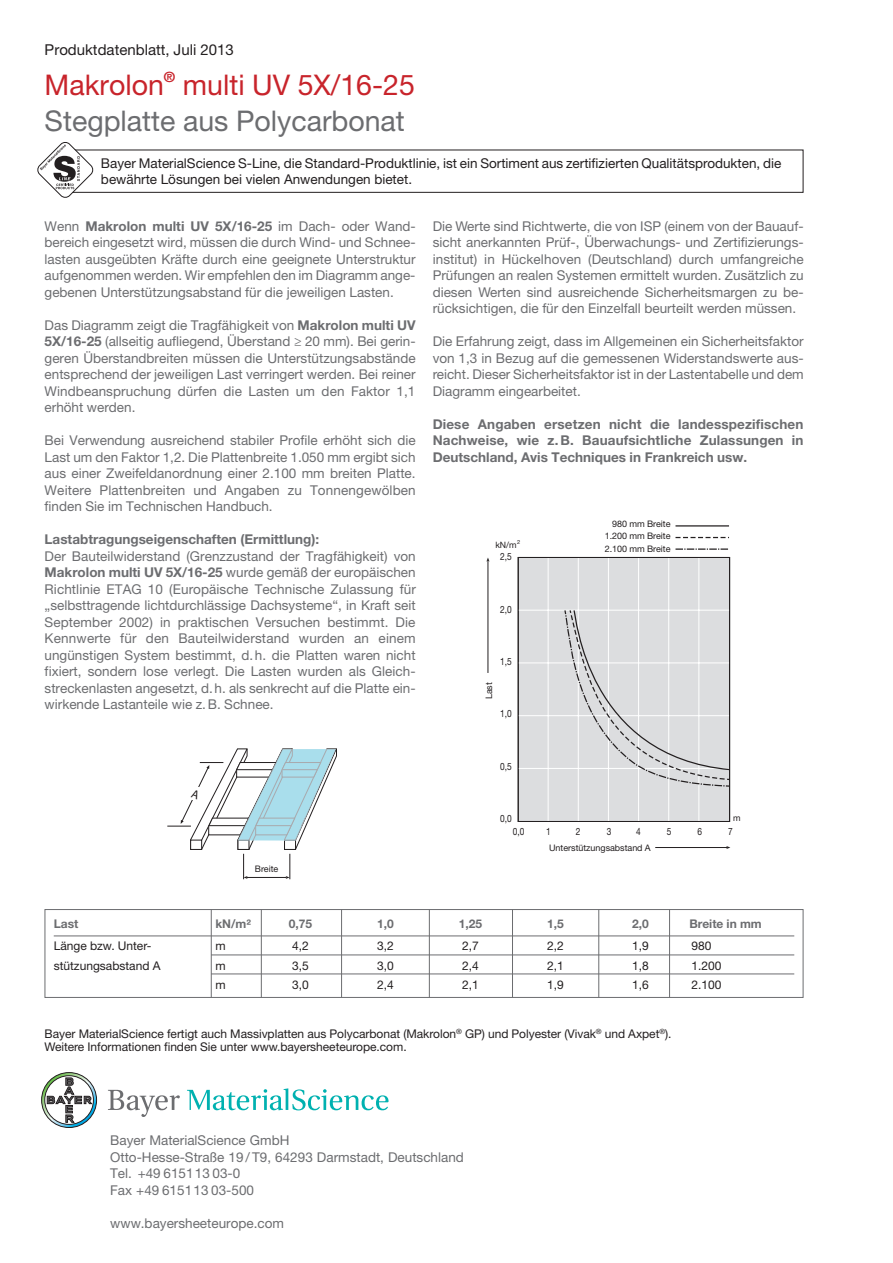
<style>
.page{position:relative;width:893px;height:1263px;background:#fff}
.page>*{position:absolute;margin:0;border:0;box-sizing:border-box;transform-origin:0 0}
.t1{font:28.5px "Helvetica Neue LT Std";color:#6c6d70}
.t2{font:28.5px "Helvetica Neue LT Std";color:#c8242b}
.t3{font:15px "Helvetica Neue LT Std";color:#231f20}
.t4{font:700 14.25px "Helvetica Neue LT Std";color:#c8242b}
.t5{font:13.5px/16.5px "Helvetica Neue LT Std";color:#6c6d70;text-align:justify}
.t6{font:700 13.5px/16.5px "Helvetica Neue LT Std";color:#6c6d70;text-align:justify}
.t7{font:13.5px/16.5px "Helvetica Neue LT Std";color:#231f20}
.t8{font:12px/13.5px "Helvetica Neue LT Std";letter-spacing:-.005em;color:#231f20}
.t9{font:700 12px "Helvetica Neue LT Std";color:#6c6d70}
.t10{font:10.05px "Helvetica Neue LT Std";color:#231f20;scale:.83 1}
.t11{font:9px/12.5px "Helvetica Neue LT Std";letter-spacing:-.005em;color:#231f20;text-align:justify}
.t12{font:8.7px "Helvetica Neue LT Std";color:#231f20}
.s1{font-weight:700}
</style>
<div class="page">
<svg style="left:41px;top:1072px;width:56px;height:56px"></svg>
<svg style="left:187px;top:1088px;width:202px;height:22px"></svg>
<svg style="left:108px;top:1090px;width:72px;height:27px"></svg>
<div style="left:65px;top:150px;width:738px;height:43px;border:1px solid #231f20"></div>
<svg style="left:37px;top:142px;width:58px;height:56px"></svg>
<hr style="left:54px;top:936px;width:740px;height:1px;background:#6c6d70">
<hr style="left:211px;top:955px;width:583px;height:1px;background:#6c6d70">
<hr style="left:211px;top:974px;width:583px;height:1px;background:#6c6d70">
<div style="left:45px;top:909px;width:758px;height:89px;border:1px solid #6c6d70"></div>
<hr style="left:512px;top:909px;width:1px;height:88px;background:#6c6d70">
<hr style="left:429px;top:909px;width:1px;height:88px;background:#6c6d70">
<hr style="left:341px;top:909px;width:1px;height:88px;background:#6c6d70">
<hr style="left:261px;top:909px;width:1px;height:88px;background:#6c6d70">
<hr style="left:211px;top:909px;width:1px;height:88px;background:#6c6d70">
<hr style="left:598px;top:909px;width:1px;height:88px;background:#6c6d70">
<hr style="left:669px;top:909px;width:1px;height:88px;background:#6c6d70">
<hr style="left:488px;top:561px;width:1px;height:112px;background:#231f20">
<hr style="left:655px;top:847px;width:72px;height:1px;background:#231f20">
<div style="left:518px;top:557px;width:212px;height:265px;background:#dcdddf"></div>
<hr style="left:518px;top:610px;width:212px;height:1px;background:#fff">
<hr style="left:699px;top:557px;width:1px;height:264px;background:#fff">
<hr style="left:668px;top:557px;width:1px;height:264px;background:#fff">
<hr style="left:638px;top:557px;width:1px;height:264px;background:#fff">
<hr style="left:578px;top:557px;width:1px;height:264px;background:#fff">
<hr style="left:548px;top:557px;width:1px;height:264px;background:#fff">
<hr style="left:518px;top:768px;width:211px;height:1px;background:#fff">
<hr style="left:518px;top:715px;width:211px;height:1px;background:#fff">
<hr style="left:518px;top:663px;width:211px;height:1px;background:#fff">
<hr style="left:608px;top:557px;width:1px;height:264px;background:#fff">
<svg style="left:675px;top:537px;width:54px;height:1px"></svg>
<hr style="left:675px;top:525px;width:54px;height:1px;background:#231f20">
<div style="left:518px;top:557px;width:212px;height:265px;border:1px solid #231f20"></div>
<svg style="left:675px;top:548px;width:53px;height:2px"></svg>
<svg style="left:563px;top:609px;width:168px;height:178px"></svg>
<svg style="left:167px;top:748px;width:170px;height:131px"></svg>
<p class="t3" style="left:45px;top:41px;width:191px">Produktdatenblatt, Juli 2013</p>
<h1 class="t2" style="left:45px;top:68px;width:121px">Makrolon</h1>
<p class="t4" style="left:164px;top:68px;width:13px">®</p>
<h1 class="t2" style="left:183px;top:68px;width:234px">multi UV 5X/16-25</h1>
<h1 class="t1" style="left:45px;top:104px;width:362px">Stegplatte aus Polycarbonat</h1>
<p class="t7" style="left:101px;top:155px;width:682px">Bayer MaterialScience S-Line, die Standard-Produktlinie, ist ein Sortiment aus zertifizierten Qualitätsprodukten, die bewährte Lösungen bei vielen Anwendungen bietet.</p>
<p class="t5" style="left:45px;top:218px;width:373px">Wenn <span class="s1">Makrolon multi UV 5X/16-25</span> im Dach- oder Wand&shy;bereich eingesetzt wird, müssen die durch Wind- und Schnee&shy;lasten ausgeübten Kräfte durch eine geeignete Unterstruktur aufgenommen werden. Wir empfehlen den im Diagramm ange&shy;gebenen Unterstützungsabstand für die jeweiligen Lasten.</p>
<p class="t5" style="left:45px;top:316px;width:373px">Das Diagramm zeigt die Tragfähigkeit von <span class="s1">Makrolon multi UV 5X/16-25</span> (allseitig aufliegend, Überstand ≥ 20 mm). Bei gerin&shy;geren Überstandbreiten müssen die Unterstützungsabstände entsprechend der jeweiligen Last verringert werden. Bei reiner Windbeanspruchung dürfen die Lasten um den Faktor 1,1 erhöht werden.</p>
<p class="t5" style="left:45px;top:432px;width:373px">Bei Verwendung ausreichend stabiler Profile erhöht sich die Last um den Faktor 1,2. Die Plattenbreite 1.050 mm ergibt sich aus einer Zweifeldanordnung einer 2.100 mm breiten Platte.<br>Weitere Plattenbreiten und Angaben zu Tonnengewölben finden Sie im Technischen Handbuch.</p>
<p class="t6" style="left:45px;top:531px;width:276px">Lastabtragungseigenschaften (Ermittlung):</p>
<p class="t5" style="left:45px;top:547px;width:373px">Der Bauteilwiderstand (Grenzzustand der Tragfähigkeit) von <span class="s1">Makrolon multi UV 5X/16-25</span> wurde gemäß der europäischen Richtlinie ETAG 10 (Europäische Technische Zulassung für „selbsttragende lichtdurchlässige Dachsysteme“, in Kraft seit September 2002) in praktischen Versuchen bestimmt. Die Kennwerte für den Bauteilwiderstand wurden an einem ungünstigen System bestimmt, d.h. die Platten waren nicht fixiert, sondern lose verlegt. Die Lasten wurden als Gleich&shy;streckenlasten angesetzt, d.h. als senkrecht auf die Platte ein&shy;wirkende Lastanteile wie z.B. Schnee.</p>
<p class="t5" style="left:433px;top:217px;width:373px">Die Werte sind Richtwerte, die von ISP (einem von der Bauauf&shy;sicht anerkannten Prüf-, Überwachungs- und Zertifizierungs&shy;institut) in Hückelhoven (Deutschland) durch umfangreiche Prüfungen an realen Systemen ermittelt wurden. Zusätzlich zu diesen Werten sind ausreichende Sicherheitsmargen zu be&shy;rücksichtigen, die für den Einzelfall beurteilt werden müssen.</p>
<p class="t5" style="left:433px;top:333px;width:373px">Die Erfahrung zeigt, dass im Allgemeinen ein Sicherheitsfaktor von 1,3 in Bezug auf die gemessenen Widerstandswerte aus&shy;reicht. Dieser Sicherheitsfaktor ist in der Lastentabelle und dem Diagramm eingearbeitet.</p>
<p class="t6" style="left:433px;top:415px;width:372px">Diese Angaben ersetzen nicht die landesspezifischen Nachweise, wie z. B. Bauaufsichtliche Zulassungen in Deutschland, Avis Techniques in Frankreich usw.</p>
<p class="t12" style="left:495px;top:540px;width:26px">kN/m<sup>2</sup></p>
<p class="t10" style="left:500px;top:551px;width:15px">2,5</p>
<p class="t10" style="left:500px;top:603px;width:15px">2,0</p>
<p class="t11" style="left:483px;top:699px;width:19px;rotate:-90deg">Last</p>
<p class="t10" style="left:500px;top:655px;width:15px">1,5</p>
<p class="t10" style="left:500px;top:708px;width:15px">1,0</p>
<p class="t11" style="left:605px;top:517px;width:67px;text-indent:7px">980 mm Breite 1.200 mm Breite 2.100 mm Breite</p>
<p class="t11" style="left:255px;top:862px;width:25px">Breite</p>
<p class="t10" style="left:500px;top:760px;width:15px">0,5</p>
<p class="t10" style="left:500px;top:812px;width:15px">0,0</p>
<p class="t12" style="left:733px;top:813px;width:9px">m</p>
<p class="t10" style="left:513px;top:825px;width:15px">0,0</p>
<p class="t10" style="left:546px;top:825px;width:7px">1</p>
<p class="t10" style="left:576px;top:825px;width:7px">2</p>
<p class="t10" style="left:636px;top:825px;width:7px">4</p>
<p class="t10" style="left:667px;top:825px;width:7px">5</p>
<p class="t10" style="left:698px;top:825px;width:7px">6</p>
<p class="t10" style="left:728px;top:825px;width:7px">7</p>
<p class="t10" style="left:607px;top:825px;width:7px">3</p>
<p class="t11" style="left:549px;top:841px;width:103px">Unterstützungsabstand A</p>
<p class="t9" style="left:54px;top:917px;width:26px">Last</p>
<p class="t9" style="left:215px;top:917px;width:37px">kN/m²</p>
<p class="t9" style="left:289px;top:917px;width:25px">0,75</p>
<p class="t9" style="left:377px;top:917px;width:18px">1,0</p>
<p class="t9" style="left:459px;top:917px;width:25px">1,25</p>
<p class="t9" style="left:547px;top:917px;width:18px">1,5</p>
<p class="t9" style="left:632px;top:917px;width:18px">2,0</p>
<p class="t9" style="left:689px;top:917px;width:74px">Breite in mm</p>
<p class="t8" style="left:54px;top:939px;width:99px">Länge bzw. Unter-</p>
<p class="t8" style="left:215px;top:939px;width:12px">m</p>
<p class="t8" style="left:292px;top:939px;width:18px">4,2</p>
<p class="t8" style="left:377px;top:939px;width:18px">3,2</p>
<p class="t8" style="left:462px;top:939px;width:18px">2,7</p>
<p class="t8" style="left:547px;top:939px;width:18px">2,2</p>
<p class="t8" style="left:632px;top:939px;width:18px">1,9</p>
<p class="t8" style="left:692px;top:939px;width:22px">980</p>
<p class="t8" style="left:54px;top:958px;width:108px">stützungsabstand A</p>
<p class="t8" style="left:215px;top:958px;width:12px">m</p>
<p class="t8" style="left:292px;top:958px;width:18px">3,5</p>
<p class="t8" style="left:377px;top:958px;width:18px">3,0</p>
<p class="t8" style="left:462px;top:958px;width:18px">2,4</p>
<p class="t8" style="left:547px;top:958px;width:18px">2,1</p>
<p class="t8" style="left:632px;top:958px;width:18px">1,8</p>
<p class="t8" style="left:692px;top:958px;width:32px">1.200</p>
<p class="t8" style="left:215px;top:977px;width:12px">m</p>
<p class="t8" style="left:292px;top:977px;width:18px">3,0</p>
<p class="t8" style="left:377px;top:977px;width:18px">2,4</p>
<p class="t8" style="left:462px;top:977px;width:18px">2,1</p>
<p class="t8" style="left:547px;top:977px;width:18px">1,9</p>
<p class="t8" style="left:632px;top:977px;width:18px">1,6</p>
<p class="t8" style="left:692px;top:977px;width:32px">2.100</p>
<p class="t8" style="left:45px;top:1026px;width:628px">Bayer MaterialScience fertigt auch Massivplatten aus Polycarbonat (Makrolon<sup>®</sup> GP) und Polyester (Vivak<sup>®</sup> und Axpet<sup>®</sup>).<br>Weitere Informationen finden Sie unter www.bayersheeteurope.com.</p>
<p class="t5" style="left:110px;top:1132px;width:355px;text-align:left">Bayer MaterialScience GmbH<br>Otto-Hesse-Straße 19/ T9, 64293 Darmstadt, Deutschland<br>Tel. +49 615113 03-0<br>Fax +49 615113 03-500</p>
<p class="t5" style="left:110px;top:1214px;width:175px">www.bayersheeteurope.com</p>
</div>
